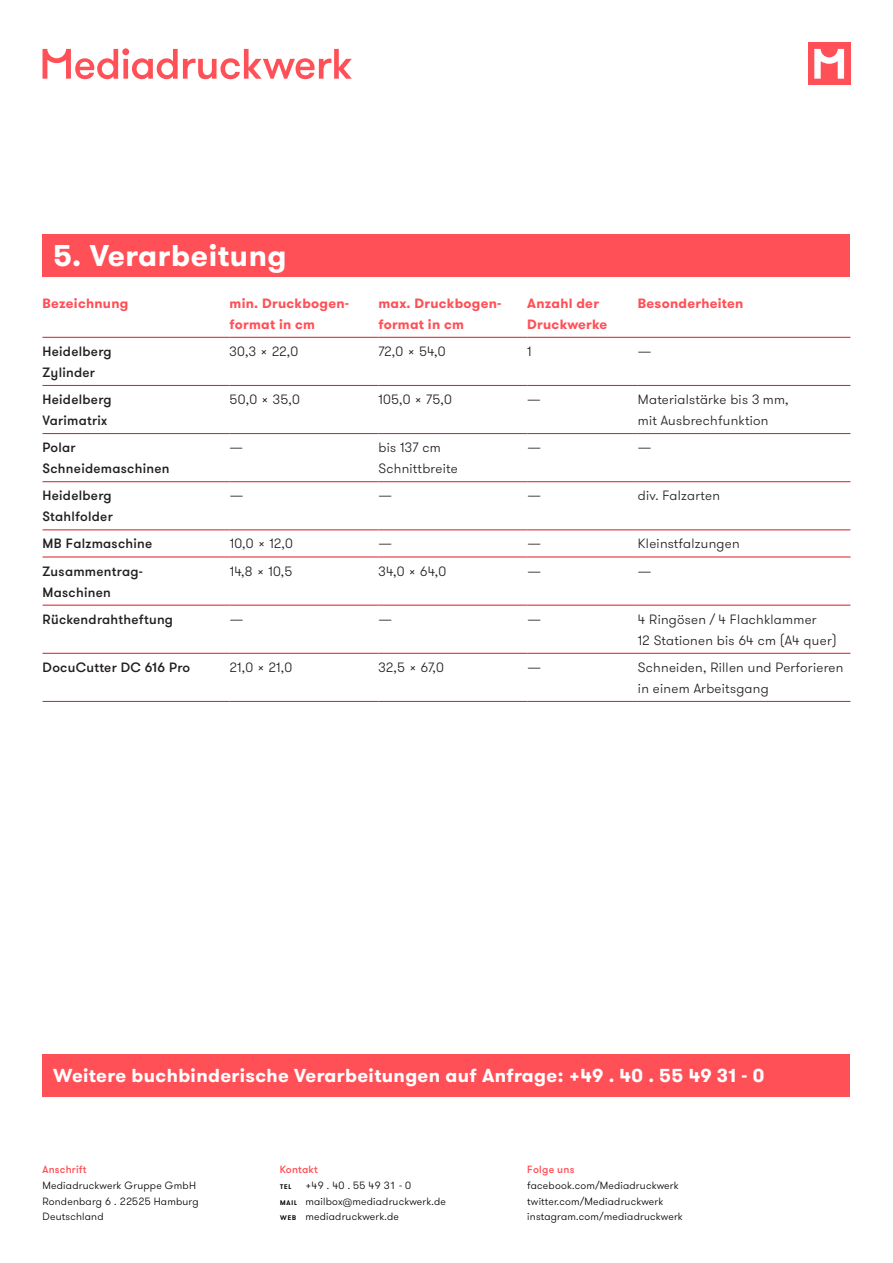
<style>
.page{position:relative;width:893px;height:1263px;background:#fff}
.page>*{position:absolute;margin:0;border:0;box-sizing:border-box;transform-origin:0 0}
.t1{font:700 30px "GT Walsheim";letter-spacing:.02em;color:#fff}
.t2{font:700 18.75px "GT Walsheim";letter-spacing:.02em;color:#fff}
.t3{font:300 13.5px/21px "GT Walsheim";letter-spacing:.02em;color:#231f20}
.t4{font:500 13.5px/21px "GT Walsheim";letter-spacing:.02em;color:#231f20}
.t5{font:700 13.5px/21px "GT Walsheim";letter-spacing:.02em;color:#ff5057}
.t6{font:300 10.5px/15.8px "GT Walsheim";letter-spacing:.02em;color:#000}
.t7{font:500 10.5px "GT Walsheim";letter-spacing:.02em;color:#ff5057}
.t8{font:500 8.4px "GT Walsheim";color:#000}
.s1{font-weight:500;font-size:8.4px}
</style>
<div class="page">
<div style="left:43px;top:1054px;width:807px;height:43px;background:#ff5057"></div>
<div style="left:43px;top:234px;width:807px;height:42px;background:#ff5057"></div>
<hr style="left:43px;top:385px;width:187px;height:1px;background:#dc1820">
<hr style="left:230px;top:385px;width:148px;height:1px;background:#dc1820">
<hr style="left:378px;top:385px;width:149px;height:1px;background:#dc1820">
<hr style="left:527px;top:385px;width:111px;height:1px;background:#dc1820">
<hr style="left:638px;top:385px;width:212px;height:1px;background:#dc1820">
<hr style="left:43px;top:433px;width:187px;height:1px;background:#dc1820">
<hr style="left:230px;top:433px;width:148px;height:1px;background:#dc1820">
<hr style="left:378px;top:433px;width:149px;height:1px;background:#dc1820">
<hr style="left:527px;top:433px;width:111px;height:1px;background:#dc1820">
<hr style="left:638px;top:433px;width:212px;height:1px;background:#dc1820">
<hr style="left:43px;top:481px;width:187px;height:1px;background:#dc1820">
<hr style="left:230px;top:481px;width:148px;height:1px;background:#dc1820">
<hr style="left:378px;top:481px;width:149px;height:1px;background:#dc1820">
<hr style="left:527px;top:481px;width:111px;height:1px;background:#dc1820">
<hr style="left:638px;top:481px;width:212px;height:1px;background:#dc1820">
<hr style="left:43px;top:529px;width:187px;height:1px;background:#dc1820">
<hr style="left:230px;top:529px;width:148px;height:1px;background:#dc1820">
<hr style="left:378px;top:529px;width:149px;height:1px;background:#dc1820">
<hr style="left:527px;top:529px;width:111px;height:1px;background:#dc1820">
<hr style="left:638px;top:529px;width:212px;height:1px;background:#dc1820">
<hr style="left:43px;top:557px;width:187px;height:1px;background:#dc1820">
<hr style="left:230px;top:557px;width:148px;height:1px;background:#dc1820">
<hr style="left:378px;top:557px;width:149px;height:1px;background:#dc1820">
<hr style="left:527px;top:557px;width:111px;height:1px;background:#dc1820">
<hr style="left:638px;top:557px;width:212px;height:1px;background:#dc1820">
<hr style="left:43px;top:605px;width:187px;height:1px;background:#dc1820">
<hr style="left:230px;top:605px;width:148px;height:1px;background:#dc1820">
<hr style="left:378px;top:605px;width:149px;height:1px;background:#dc1820">
<hr style="left:527px;top:605px;width:111px;height:1px;background:#dc1820">
<hr style="left:638px;top:605px;width:212px;height:1px;background:#dc1820">
<hr style="left:43px;top:653px;width:187px;height:1px;background:#dc1820">
<hr style="left:230px;top:653px;width:148px;height:1px;background:#dc1820">
<hr style="left:378px;top:653px;width:149px;height:1px;background:#dc1820">
<hr style="left:527px;top:653px;width:111px;height:1px;background:#dc1820">
<hr style="left:638px;top:653px;width:212px;height:1px;background:#dc1820">
<hr style="left:43px;top:701px;width:187px;height:1px;background:#dc1820">
<hr style="left:230px;top:701px;width:148px;height:1px;background:#dc1820">
<hr style="left:378px;top:701px;width:149px;height:1px;background:#dc1820">
<hr style="left:527px;top:701px;width:111px;height:1px;background:#dc1820">
<hr style="left:638px;top:701px;width:212px;height:1px;background:#dc1820">
<hr style="left:43px;top:337px;width:187px;height:1px;background:#dc1820">
<hr style="left:230px;top:337px;width:148px;height:1px;background:#dc1820">
<hr style="left:378px;top:337px;width:149px;height:1px;background:#dc1820">
<hr style="left:527px;top:337px;width:111px;height:1px;background:#dc1820">
<hr style="left:638px;top:337px;width:212px;height:1px;background:#dc1820">
<div style="left:808px;top:43px;width:42px;height:42px;background:#ff5057"></div>
<svg style="left:814px;top:49px;width:30px;height:30px"></svg>
<svg style="left:43px;top:48px;width:309px;height:31px"></svg>
<h1 class="t1" style="left:53px;top:236px;width:235px">5. Verarbeitung</h1>
<p class="t5" style="left:43px;top:293px;width:87px">Bezeichnung</p>
<p class="t5" style="left:230px;top:293px;width:121px">min. Druckbogen&shy;format in cm</p>
<p class="t5" style="left:378px;top:293px;width:125px">max. Druckbogen&shy;format in cm</p>
<p class="t5" style="left:527px;top:293px;width:82px">Anzahl der<br>Druckwerke</p>
<p class="t5" style="left:638px;top:293px;width:107px">Besonderheiten</p>
<p class="t4" style="left:43px;top:341px;width:71px">Heidelberg<br>Zylinder</p>
<p class="t3" style="left:230px;top:341px;width:70px">30,3 x 22,0</p>
<p class="t3" style="left:378px;top:341px;width:69px">72,0 x 54,0</p>
<p class="t3" style="left:527px;top:341px;width:6px">1</p>
<p class="t3" style="left:638px;top:341px;width:15px">—</p>
<p class="t4" style="left:43px;top:389px;width:71px">Heidelberg<br>Varimatrix</p>
<p class="t3" style="left:230px;top:389px;width:72px">50,0 x 35,0</p>
<p class="t3" style="left:378px;top:389px;width:75px">105,0 x 75,0</p>
<p class="t3" style="left:527px;top:389px;width:15px">—</p>
<p class="t3" style="left:638px;top:389px;width:152px">Materialstärke bis 3 mm, mit Ausbrechfunktion</p>
<p class="t4" style="left:43px;top:437px;width:128px">Polar<br>Schneidemaschinen</p>
<p class="t3" style="left:230px;top:437px;width:15px">—</p>
<p class="t3" style="left:378px;top:437px;width:81px">bis 137 cm<br>Schnittbreite</p>
<p class="t3" style="left:527px;top:437px;width:15px">—</p>
<p class="t3" style="left:638px;top:437px;width:15px">—</p>
<p class="t4" style="left:43px;top:485px;width:72px">Heidelberg<br>Stahlfolder</p>
<p class="t3" style="left:230px;top:485px;width:15px">—</p>
<p class="t3" style="left:378px;top:485px;width:15px">—</p>
<p class="t3" style="left:527px;top:485px;width:15px">—</p>
<p class="t3" style="left:638px;top:485px;width:84px">div. Falzarten</p>
<p class="t4" style="left:43px;top:534px;width:111px">MB Falzmaschine</p>
<p class="t3" style="left:230px;top:534px;width:65px">10,0 x 12,0</p>
<p class="t3" style="left:378px;top:534px;width:15px">—</p>
<p class="t3" style="left:527px;top:534px;width:15px">—</p>
<p class="t3" style="left:638px;top:534px;width:103px">Kleinstfalzungen</p>
<p class="t4" style="left:43px;top:561px;width:102px">Zusammentrag-<br>Maschinen</p>
<p class="t3" style="left:230px;top:561px;width:64px">14,8 x 10,5</p>
<p class="t3" style="left:379px;top:561px;width:69px">34,0 x 64,0</p>
<p class="t3" style="left:527px;top:561px;width:15px">—</p>
<p class="t3" style="left:638px;top:561px;width:15px">—</p>
<p class="t4" style="left:43px;top:609px;width:132px">Rückendrahtheftung</p>
<p class="t3" style="left:230px;top:609px;width:15px">—</p>
<p class="t3" style="left:379px;top:609px;width:15px">—</p>
<p class="t3" style="left:527px;top:609px;width:15px">—</p>
<p class="t3" style="left:638px;top:609px;width:200px">4 Ringösen / 4 Flachklammer<br>12 Stationen bis 64 cm (A4 quer)</p>
<p class="t4" style="left:43px;top:657px;width:149px">DocuCutter DC 616 Pro</p>
<p class="t3" style="left:230px;top:657px;width:64px">21,0 x 21,0</p>
<p class="t3" style="left:379px;top:657px;width:67px">32,5 x 67,0</p>
<p class="t3" style="left:527px;top:657px;width:15px">—</p>
<p class="t3" style="left:638px;top:657px;width:207px">Schneiden, Rillen und Perforieren in einem Arbeitsgang</p>
<h2 class="t2" style="left:53px;top:1063px;width:713px">Weitere buchbinderische Verarbeitungen auf Anfrage: +49 . 40 . 55 49 31 - 0</h2>
<p class="t7" style="left:43px;top:1163px;width:46px">Anschrift</p>
<p class="t6" style="left:43px;top:1178px;width:158px">Mediadruckwerk Gruppe GmbH<br>Rondenbarg 6 . 22525 Hamburg<br>Deutschland</p>
<p class="t7" style="left:280px;top:1163px;width:39px">Kontakt</p>
<p class="t8" style="left:280px;top:1181px;width:13px">tel</p>
<p class="t6" style="left:280px;top:1178px;width:168px;text-indent:26px">+49 . 40 . 55 49 31 - 0<br><span class="s1">mail</span> mailbox@mediadruckwerk.de <span class="s1">web</span> mediadruckwerk.de</p>
<p class="t7" style="left:527px;top:1163px;width:49px">Folge uns</p>
<p class="t6" style="left:527px;top:1178px;width:157px">facebook.com/Mediadruckwerk twitter.com/Mediadruckwerk instagram.com/mediadruckwerk</p>
</div>
